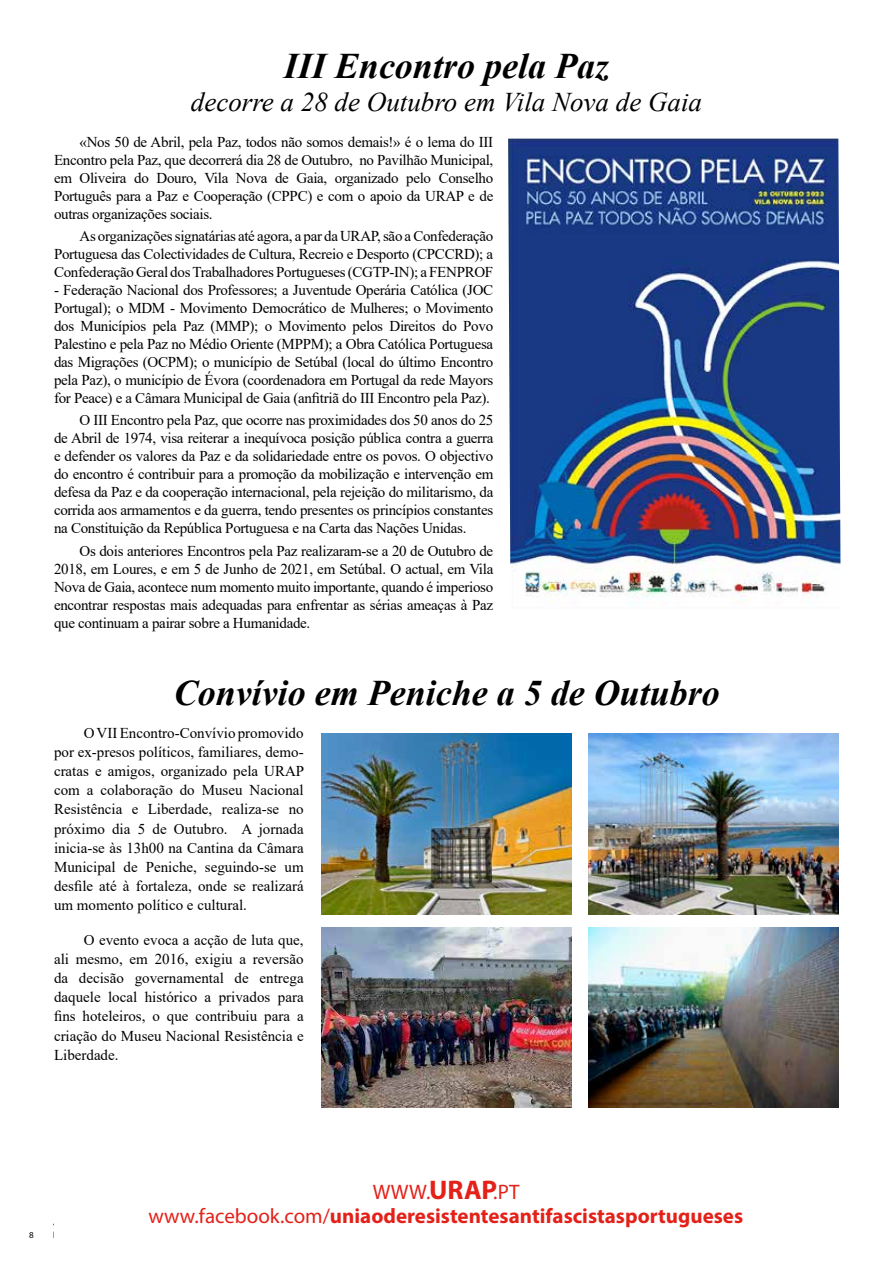
<style>
.page{position:relative;width:893px;height:1263px;background:#fff}
.page>*{position:absolute;margin:0;border:0;box-sizing:border-box;transform-origin:0 0}
.t1{font:italic 700 36px "Times New Roman";color:#000}
.t2{font:italic 27px "Times New Roman";color:#000}
.t3{font:700 21px/24.5px "Myriad Pro";color:#e32119;text-align:center}
.t4{font:15px/18px "Times New Roman";letter-spacing:-.02em;color:#000;text-align:justify}
.t5{font:9px "Myriad Pro";color:#000}
.s1{font-weight:400}
.s2{font-size:27px}
</style>
<div class="page">
<hr style="left:53px;top:1224px;width:786px;height:1px;background:#e32119">
<div style="left:54px;top:1168px;width:784px;height:85px;background:#fff"></div>
<img style="left:508px;top:139px;width:333px;height:465px">
<img style="left:322px;top:733px;width:249px;height:181px">
<img style="left:589px;top:733px;width:249px;height:181px">
<img style="left:322px;top:927px;width:249px;height:181px">
<img style="left:589px;top:927px;width:249px;height:181px">
<h1 class="t1" style="left:284px;top:41px;width:327px">III Encontro pela Paz</h1>
<h2 class="t2" style="left:191px;top:84px;width:513px">decorre a 28 de Outubro em Vila Nova de Gaia</h2>
<p class="t4" style="left:54px;top:132px;width:441px;text-indent:26px">«Nos 50 de Abril, pela Paz, todos não somos demais!» é o lema do III Encontro pela Paz, que decorrerá dia 28 de Outubro, no Pavilhão Municipal, em Oliveira do Douro, Vila Nova de Gaia, organizado pelo Conselho Português para a Paz e Cooperação (CPPC) e com o apoio da URAP e de outras organizações sociais.</p>
<p class="t4" style="left:54px;top:227px;width:441px;text-indent:26px">As organizações signatárias até agora, a par da URAP, são a Confederação Portuguesa das Colectividades de Cultura, Recreio e Desporto (CPCCRD); a Confederação Geral dos Trabalhadores Portugueses (CGTP-IN); a FENPROF</p>
<p class="t4" style="left:54px;top:281px;width:441px">- Federação Nacional dos Professores; a Juventude Operária Católica (JOC Portugal); o MDM - Movimento Democrático de Mulheres; o Movimento dos Municípios pela Paz (MMP); o Movimento pelos Direitos do Povo Palestino e pela Paz no Médio Oriente (MPPM); a Obra Católica Portuguesa das Migrações (OCPM); o município de Setúbal (local do último Encontro pela Paz), o município de Évora (coordenadora em Portugal da rede Mayors for Peace) e a Câmara Municipal de Gaia (anfitriã do III Encontro pela Paz).</p>
<p class="t4" style="left:54px;top:411px;width:441px;text-indent:26px">O III Encontro pela Paz, que ocorre nas proximidades dos 50 anos do 25 de Abril de 1974, visa reiterar a inequívoca posição pública contra a guerra e defender os valores da Paz e da solidariedade entre os povos. O objectivo do encontro é contribuir para a promoção da mobilização e intervenção em defesa da Paz e da cooperação internacional, pela rejeição do militarismo, da corrida aos armamentos e da guerra, tendo presentes os princípios constantes na Constituição da República Portuguesa e na Carta das Nações Unidas.</p>
<p class="t4" style="left:54px;top:541px;width:441px;text-indent:26px">Os dois anteriores Encontros pela Paz realizaram-se a 20 de Outubro de 2018, em Loures, e em 5 de Junho de 2021, em Setúbal. O actual, em Vila Nova de Gaia, acontece num momento muito importante, quando é imperioso encontrar respostas mais adequadas para enfrentar as sérias ameaças à Paz que continuam a pairar sobre a Humanidade.</p>
<h1 class="t1" style="left:174px;top:668px;width:548px">Convívio em Peniche a 5 de Outubro</h1>
<p class="t4" style="left:54px;top:722px;width:252px;line-height:19.2px;text-indent:30px">O VII Encontro-Convívio promovido por ex-presos políticos, familiares, demo&shy;cratas e amigos, organizado pela URAP com a colaboração do Museu Nacional Resistência e Liberdade, realiza-se no próximo dia 5 de Outubro. A jornada inicia-se às 13h00 na Cantina da Câmara Municipal de Peniche, seguindo-se um desfile até à fortaleza, onde se realizará um momento político e cultural.</p>
<p class="t4" style="left:54px;top:929px;width:251px;line-height:19.2px;text-indent:30px">O evento evoca a acção de luta que, ali mesmo, em 2016, exigiu a reversão da decisão governamental de entrega daquele local histórico a privados para fins hoteleiros, o que contribuiu para a criação do Museu Nacional Resistência e Liberdade.</p>
<p class="t5" style="left:29px;top:1229px;width:6px">8</p>
<h3 class="t3" style="left:148px;top:1178px;width:596px"><span class="s1">WWW.</span><span class="s2">URAP</span><span class="s1">.PT www.facebook.com/</span>uniaoderesistentesantifascistasportugueses</h3>
</div>
